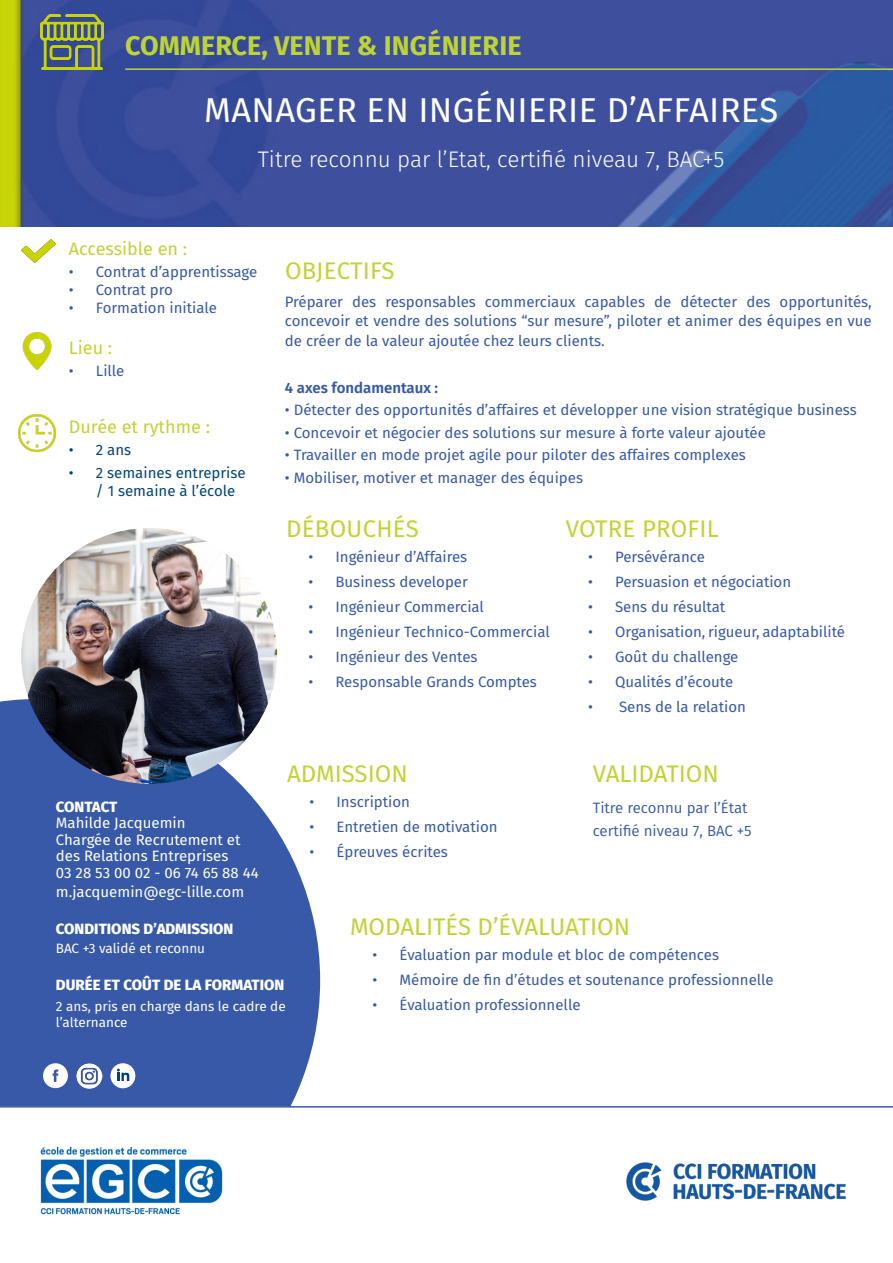
<style>
.page{position:relative;width:893px;height:1263px;background:#fff}
.page>*{position:absolute;margin:0;border:0;box-sizing:border-box;transform-origin:0 0}
.t1{font:34.5px "Fira Sans";letter-spacing:.01em;color:#fff}
.t2{font:700 27px "Fira Sans";color:#bed435}
.Texte_courant{font:24px "Fira Sans";color:#bed435}
.Titres{font:24px "Fira Sans";letter-spacing:.005em;color:#bed435}
.t3{font:300 22.5px "Fira Sans";color:#fff}
.t4{font:18px "Fira Sans";color:#bed435}
.Texte_courant-2{font:15px/19.5px "Fira Sans";color:#3759a7;text-align:justify}
.t5{font:15px "Fira Sans";color:#fff}
.t6{font:800 15px "Fira Sans";color:#fff}
.t7{font:15px/18px "Fira Sans";color:#00447b}
.Texte_courant-3{font:15px/22.5px "Fira Sans";color:#3759a7}
.Texte_courant-4{font:600 15px "Fira Sans";color:#3759a7}
.t8{font:13.5px/16.5px "Fira Sans";color:#fff}
</style>
<div class="page">
<svg style="left:0;top:699px;width:320px;height:407px;background:#4d6bb0"></svg>
<svg style="left:43px;top:1063px;width:25px;height:25px"></svg>
<img style="left:21px;top:528px;width:256px;height:256px;border-radius:128px">
<div style="left:110px;top:1063px;width:25px;height:25px;background:#fff;border-radius:50%"></div>
<svg style="left:117px;top:1068px;width:12px;height:13px"></svg>
<img style="left:21px;top:239px;width:35px;height:24px">
<hr style="left:0;top:1106px;width:893px;height:1px;background:#3759a7">
<img style="left:0;top:0;width:893px;height:226px">
<img style="left:22px;top:333px;width:30px;height:37px">
<img style="left:19px;top:414px;width:37px;height:37px">
<img style="left:40px;top:1147px;width:183px;height:68px">
<img style="left:626px;top:1162px;width:220px;height:39px">
<img style="left:76px;top:1063px;width:26px;height:25px">
<img style="left:41px;top:15px;width:63px;height:54px">
<hr style="left:125px;top:68px;width:768px;height:2px;background:#bed435">
<p class="t2" style="left:125px;top:23px;width:398px">COMMERCE, VENTE &amp; INGÉNIERIE</p>
<p class="t1" style="left:204px;top:84px;width:575px">MANAGER EN INGÉNIERIE D’AFFAIRES</p>
<p class="t3" style="left:258px;top:144px;width:468px">Titre reconnu par l’Etat, certifié niveau 7, BAC+5</p>
<p class="t4" style="left:69px;top:235px;width:120px">Accessible en :</p>
<p class="Texte_courant-2" style="left:69px;top:262px;width:190px">• Contrat d’apprentissage</p>
<p class="Texte_courant-2" style="left:69px;top:280px;width:105px">• Contrat pro</p>
<p class="Texte_courant-2" style="left:69px;top:298px;width:149px">• Formation initiale</p>
<p class="t4" style="left:69px;top:334px;width:45px">Lieu :</p>
<p class="Texte_courant-2" style="left:69px;top:360px;width:57px">• Lille</p>
<p class="t4" style="left:69px;top:413px;width:143px">Durée et rythme :</p>
<p class="t7" style="left:69px;top:441px;width:64px">• 2 ans</p>
<p class="t7" style="left:96px;top:463px;width:151px;text-indent:-27px">• 2 semaines entreprise / 1 semaine à l’école</p>
<p class="Titres" style="left:285px;top:252px;width:111px">OBJECTIFS</p>
<p class="Texte_courant-2" style="left:285px;top:291px;width:588px">Préparer des responsables commerciaux capables de détecter des opportunités, concevoir et vendre des solutions “sur mesure”, piloter et animer des équipes en vue de créer de la valeur ajoutée chez leurs clients.</p>
<p class="Texte_courant-4" style="left:285px;top:375px;width:155px">4 axes fondamentaux :</p>
<p class="Texte_courant-2" style="left:285px;top:400px;width:573px">• Détecter des opportunités d’affaires et développer une vision stratégique business</p>
<p class="Texte_courant-2" style="left:285px;top:422px;width:482px">• Concevoir et négocier des solutions sur mesure à forte valeur ajoutée</p>
<p class="Texte_courant-2" style="left:285px;top:445px;width:462px">• Travailler en mode projet agile pour piloter des affaires complexes</p>
<p class="Texte_courant-2" style="left:285px;top:467px;width:300px">• Mobiliser, motiver et manager des équipes</p>
<p class="Texte_courant" style="left:286px;top:510px;width:134px">DÉBOUCHÉS</p>
<p class="Texte_courant-2" style="left:308px;top:546px;width:160px">• Ingénieur d’Affaires</p>
<p class="Texte_courant-2" style="left:308px;top:571px;width:161px">• Business developer</p>
<p class="Texte_courant-2" style="left:308px;top:596px;width:177px">• Ingénieur Commercial</p>
<p class="Texte_courant-2" style="left:308px;top:621px;width:243px">• Ingénieur Technico-Commercial</p>
<p class="Texte_courant-2" style="left:308px;top:646px;width:171px">• Ingénieur des Ventes</p>
<p class="Texte_courant-2" style="left:308px;top:671px;width:230px">• Responsable Grands Comptes</p>
<p class="Texte_courant" style="left:566px;top:510px;width:155px">VOTRE PROFIL</p>
<p class="Texte_courant-2" style="left:588px;top:546px;width:118px">• Persévérance</p>
<p class="Texte_courant-2" style="left:588px;top:571px;width:205px">• Persuasion et négociation</p>
<p class="Texte_courant-2" style="left:588px;top:596px;width:139px">• Sens du résultat</p>
<p class="Texte_courant-2" style="left:588px;top:621px;width:259px">• Organisation, rigueur, adaptabilité</p>
<p class="Texte_courant-2" style="left:588px;top:646px;width:152px">• Goût du challenge</p>
<p class="Texte_courant-2" style="left:588px;top:671px;width:147px">• Qualités d’écoute</p>
<p class="Texte_courant-2" style="left:588px;top:696px;width:159px">• Sens de la relation</p>
<p class="Texte_courant" style="left:287px;top:756px;width:122px">ADMISSION</p>
<p class="Texte_courant-2" style="left:310px;top:792px;width:102px">• Inscription</p>
<p class="Texte_courant-2" style="left:310px;top:817px;width:190px">• Entretien de motivation</p>
<p class="Texte_courant-2" style="left:310px;top:842px;width:140px">• Épreuves écrites</p>
<p class="Texte_courant" style="left:593px;top:756px;width:128px">VALIDATION</p>
<p class="Texte_courant-3" style="left:593px;top:796px;width:160px">Titre reconnu par l’État certifié niveau 7, BAC +5</p>
<p class="t6" style="left:56px;top:793px;width:63px">CONTACT</p>
<p class="t5" style="left:56px;top:811px;width:131px">Mahilde Jacquemin</p>
<p class="t5" style="left:56px;top:828px;width:186px">Chargée de Recrutement et</p>
<p class="t5" style="left:56px;top:844px;width:174px">des Relations Entreprises</p>
<p class="t5" style="left:56px;top:861px;width:204px">03 28 53 00 02 - 06 74 65 88 44</p>
<p class="t5" style="left:56px;top:880px;width:190px">m.jacquemin@egc-lille.com</p>
<p class="t6" style="left:56px;top:915px;width:179px">CONDITIONS D’ADMISSION</p>
<p class="t8" style="left:56px;top:940px;width:151px">BAC +3 validé et reconnu</p>
<p class="t6" style="left:56px;top:971px;width:230px">DURÉE ET COÛT DE LA FORMATION</p>
<p class="t8" style="left:56px;top:997px;width:231px">2 ans, pris en charge dans le cadre de l’alternance</p>
<p class="Texte_courant" style="left:350px;top:909px;width:282px">MODALITÉS D’ÉVALUATION</p>
<p class="Texte_courant-2" style="left:373px;top:945px;width:348px">• Évaluation par module et bloc de compétences</p>
<p class="Texte_courant-2" style="left:373px;top:970px;width:403px">• Mémoire de fin d’études et soutenance professionnelle</p>
<p class="Texte_courant-2" style="left:373px;top:995px;width:209px">• Évaluation professionnelle</p>
</div>
